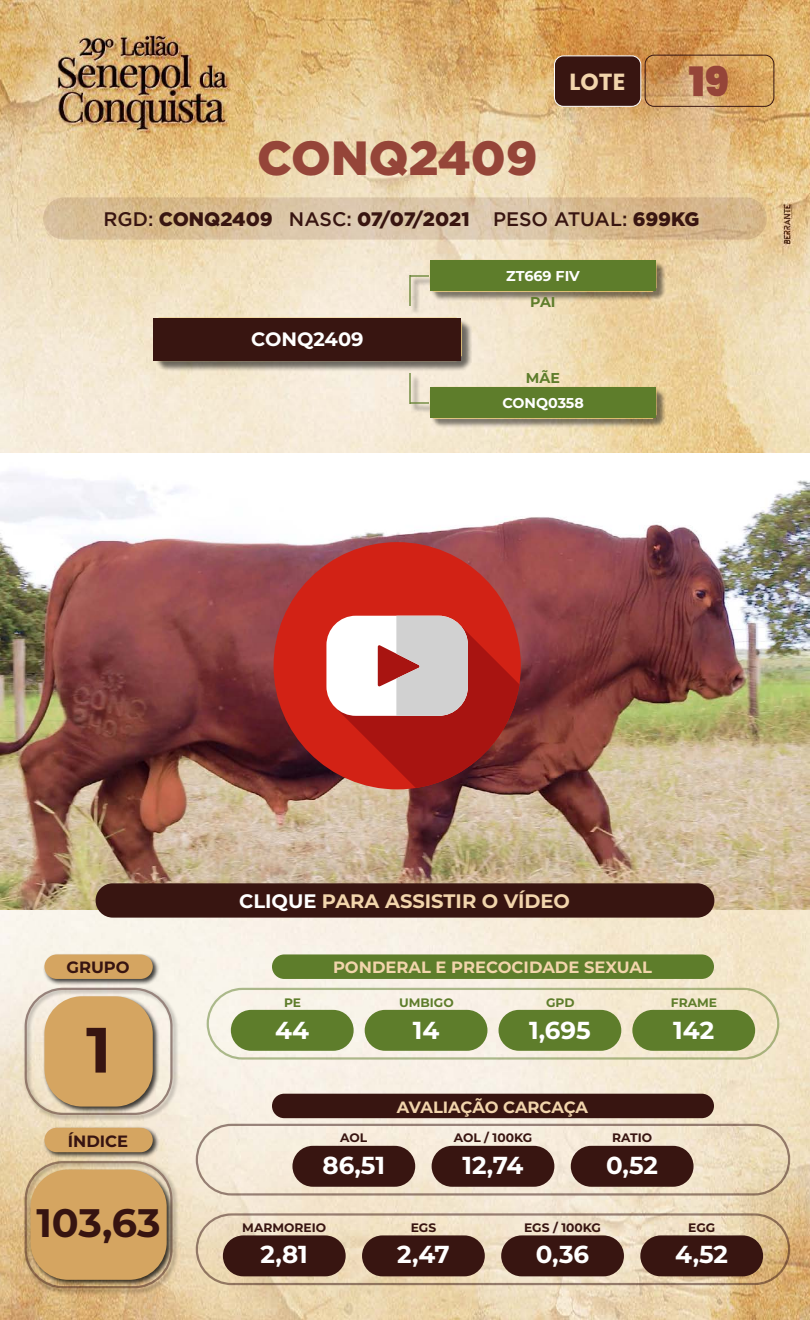
<style>
.page{position:relative;width:810px;height:1320px;background:#fff}
.page>*{position:absolute;margin:0;border:0;box-sizing:border-box;transform-origin:0 0}
.t1{font:700 63.9px "Montserrat";color:#371411}
.t2{font:900 48px "Gotham";color:#954539}
.t3{font:900 40.58px "Poppins";color:#954539}
.t4{font:700 39.75px "Montserrat";color:#371411}
.t5{font:700 24.53px "Montserrat";color:#fff}
.t6{font:700 23.25px "Poppins";color:#f2d5ac}
.t7{font:900 19.5px "Gotham";letter-spacing:-.005em;color:#381511}
.t8{font:700 19.5px "Montserrat";color:#f2d5ac}
.t9{font:700 19.42px "Montserrat";color:#fff}
.t10{font:700 16.35px "Montserrat";color:#f2d5ac}
.t11{font:700 16.35px "Montserrat";color:#371411}
.t12{font:700 14.25px "Montserrat";color:#fff}
.t13{font:700 14.25px "Montserrat";color:#5e7d2b}
.t14{font:700 12.3px "Montserrat";color:#381511}
.t15{font:700 12.3px "Montserrat";color:#5e7d2b}
.s1{font-weight:500}
.s2{color:#fff}
</style>
<div class="page">
<img style="left:0;top:0;width:810px;height:1320px">
<h2 class="t2" style="left:257px;top:130px;width:282px">CONQ2409</h2>
<p class="t6" style="left:570px;top:68px;width:57px">LOTE</p>
<h3 class="t3" style="left:689px;top:58px;width:42px">19</h3>
<p class="t7" style="left:103px;top:207px;width:597px"><span class="s1">RGD:</span> CONQ2409 <span class="s1">NASC:</span> 07/07/2021 <span class="s1">PESO ATUAL:</span> 699KG</p>
<p class="t12" style="left:506px;top:265px;width:75px">ZT669 FIV</p>
<p class="t9" style="left:251px;top:325px;width:114px">CONQ2409</p>
<p class="t13" style="left:530px;top:291px;width:27px">PAI</p>
<p class="t13" style="left:526px;top:368px;width:36px">MÃE</p>
<p class="t12" style="left:502px;top:393px;width:83px">CONQ0358</p>
<p class="t11" style="left:66px;top:956px;width:65px">GRUPO</p>
<h1 class="t1" style="left:86px;top:1004px;width:27px">1</h1>
<p class="t11" style="left:68px;top:1129px;width:62px">ÍNDICE</p>
<h3 class="t4" style="left:36px;top:1195px;width:126px">103,63</h3>
<p class="t8" style="left:239px;top:887px;width:333px"><span class="s2">CLIQUE</span> PARA ASSISTIR O VÍDEO</p>
<p class="t10" style="left:333px;top:956px;width:320px">PONDERAL E PRECOCIDADE SEXUAL</p>
<p class="t15" style="left:284px;top:994px;width:19px">PE</p>
<p class="t15" style="left:399px;top:994px;width:56px">UMBIGO</p>
<p class="t15" style="left:546px;top:994px;width:30px">GPD</p>
<p class="t15" style="left:671px;top:994px;width:48px">FRAME</p>
<p class="t5" style="left:275px;top:1012px;width:35px">44</p>
<p class="t5" style="left:413px;top:1012px;width:28px">14</p>
<p class="t5" style="left:529px;top:1012px;width:63px">1,695</p>
<p class="t5" style="left:673px;top:1012px;width:42px">142</p>
<p class="t14" style="left:340px;top:1129px;width:29px">AOL</p>
<p class="t5" style="left:322px;top:1147px;width:64px">86,51</p>
<p class="t10" style="left:397px;top:1095px;width:193px">AVALIAÇÃO CARCAÇA</p>
<p class="t14" style="left:454px;top:1129px;width:80px">AOL / 100KG</p>
<p class="t5" style="left:463px;top:1147px;width:62px">12,74</p>
<p class="t14" style="left:612px;top:1129px;width:41px">RATIO</p>
<p class="t5" style="left:606px;top:1147px;width:53px">0,52</p>
<p class="t14" style="left:242px;top:1219px;width:85px">MARMOREIO</p>
<p class="t5" style="left:261px;top:1237px;width:49px">2,81</p>
<p class="t14" style="left:411px;top:1219px;width:27px">EGS</p>
<p class="t5" style="left:397px;top:1237px;width:54px">2,47</p>
<p class="t14" style="left:524px;top:1219px;width:79px">EGS / 100KG</p>
<p class="t5" style="left:536px;top:1237px;width:55px">0,36</p>
<p class="t14" style="left:688px;top:1219px;width:29px">EGG</p>
<p class="t5" style="left:675px;top:1237px;width:54px">4,52</p>
</div>
